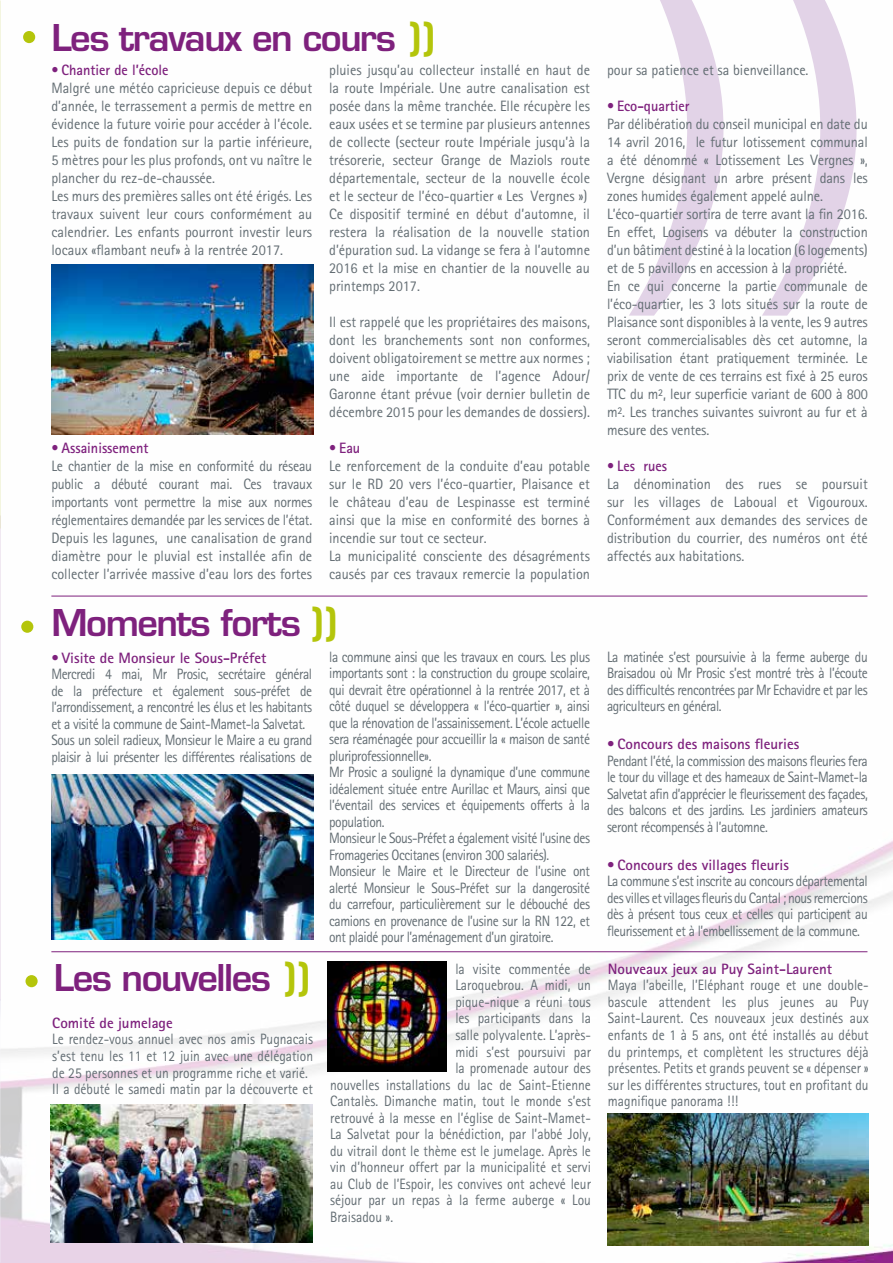
<style>
.page{position:relative;width:893px;height:1263px;background:#fff}
.page>*{position:absolute;margin:0;border:0;box-sizing:border-box;transform-origin:0 0}
.t1{font:399.6px "Microsoft Sans Serif";color:#e2d3e7}
.t2{font:600 36px "Eurostile";letter-spacing:-.04em;color:#7e217d}
.t3{font:15px/18px "Rotis Sans Serif";color:#636d73;scale:.95 1}
.t4{font:15px/16.5px "Rotis Sans Serif";color:#636d73;text-align:justify;scale:.9 1}
.t5{font:15px/16.5px "Rotis Sans Serif";letter-spacing:-.03em;color:#636d73;scale:.9 1}
.t6{font:15px/18px "Rotis Sans Serif";color:#636d73;text-align:justify;scale:.93 1}
.t7{font:700 15px "Rotis Sans Serif Std";color:#7e217d}
.t8{font:700 15px "Rotis Sans Serif Std";color:#7e217d;scale:.95 1}
.s1{font-size:39px;color:#b4c50b}
.s2{font-family:"Rotis Sans Serif";font-weight:400}
</style>
<div class="page">
<div style="left:23px;top:31px;width:12px;height:12px;background:#b4c50b;border-radius:50%"></div>
<svg style="left:0;top:792px;width:893px;height:471px"></svg>
<hr style="left:51px;top:596px;width:816px;height:1px;background:#7e217d">
<hr style="left:51px;top:951px;width:816px;height:1px;background:#7e217d">
<div style="left:21px;top:621px;width:12px;height:12px;background:#b4c50b;border-radius:50%"></div>
<div style="left:26px;top:975px;width:12px;height:12px;background:#b4c50b;border-radius:50%"></div>
<img style="left:51px;top:264px;width:262px;height:170px">
<img style="left:51px;top:774px;width:262px;height:166px">
<img style="left:607px;top:1114px;width:262px;height:131px">
<img style="left:51px;top:1104px;width:262px;height:138px">
<img style="left:328px;top:962px;width:119px;height:109px">
<h2 class="t2" style="left:51px;top:15px;width:385px">Les travaux en cours <span class="s1">))</span></h2>
<p class="t8" style="left:51px;top:60px;width:125px"><span class="s2">•</span> Chantier de l’école</p>
<p class="t3" style="left:51px;top:79px;width:276px">Malgré une météo capricieuse depuis ce début d’année, le terrassement a permis de mettre en évidence la future voirie pour accéder à l’école.<br>Les puits de fondation sur la partie inférieure, 5 mètres pour les plus profonds, ont vu naître le plancher du rez-de-chaussée.<br>Les murs des premières salles ont été érigés. Les travaux suivent leur cours conformément au calendrier. Les enfants pourront investir leurs locaux «flambant neuf» à la rentrée 2017.</p>
<p class="t8" style="left:51px;top:438px;width:104px"><span class="s2">•</span> Assainissement</p>
<p class="t6" style="left:51px;top:457px;width:282px">Le chantier de la mise en conformité du réseau public a débuté courant mai. Ces travaux importants vont permettre la mise aux normes réglementaires demandée par les services de l’état.<br>Depuis les lagunes, une canalisation de grand diamètre pour le pluvial est installée afin de collecter l’arrivée massive d’eau lors des fortes</p>
<p class="t3" style="left:329px;top:61px;width:276px">pluies jusqu’au collecteur installé en haut de la route Impériale. Une autre canalisation est posée dans la même tranchée. Elle récupère les eaux usées et se termine par plusieurs antennes de collecte (secteur route Impériale jusqu’à la trésorerie, secteur Grange de Maziols route départementale, secteur de la nouvelle école et le secteur de l’éco-quartier « Les Vergnes »)<br>Ce dispositif terminé en début d’automne, il restera la réalisation de la nouvelle station d’épuration sud. La vidange se fera à l’automne 2016 et la mise en chantier de la nouvelle au printemps 2017.</p>
<p class="t3" style="left:329px;top:313px;width:276px;text-align:justify">Il est rappelé que les propriétaires des maisons, dont les branchements sont non conformes, doivent obligatoirement se mettre aux normes ; une aide importante de l’agence Adour/ Garonne étant prévue (voir dernier bulletin de décembre 2015 pour les demandes de dossiers).</p>
<p class="t8" style="left:329px;top:438px;width:34px"><span class="s2">•</span> Eau</p>
<p class="t3" style="left:329px;top:457px;width:276px">Le renforcement de la conduite d’eau potable sur le RD 20 vers l’éco-quartier, Plaisance et le château d’eau de Lespinasse est terminé ainsi que la mise en conformité des bornes à incendie sur tout ce secteur.<br>La municipalité consciente des désagréments causés par ces travaux remercie la population</p>
<h2 class="t2" style="left:51px;top:600px;width:288px">Moments forts <span class="s1">))</span></h2>
<h1 class="t1" style="left:614px;top:-169px;width:268px">))</h1>
<p class="t3" style="left:607px;top:61px;width:214px">pour sa patience et sa bienveillance.</p>
<p class="t8" style="left:607px;top:96px;width:88px"><span class="s2">•</span> Eco-quartier</p>
<p class="t3" style="left:607px;top:115px;width:276px">Par délibération du conseil municipal en date du 14 avril 2016, le futur lotissement communal a été dénommé « Lotissement Les Vergnes », Vergne désignant un arbre présent dans les zones humides également appelé aulne.<br>L’éco-quartier sortira de terre avant la fin 2016.<br>En effet, Logisens va débuter la construction d’un bâtiment destiné à la location (6 logements) et de 5 pavillons en accession à la propriété.<br>En ce qui concerne la partie communale de l’éco-quartier, les 3 lots situés sur la route de Plaisance sont disponibles à la vente, les 9 autres seront commercialisables dès cet automne, la viabilisation étant pratiquement terminée. Le prix de vente de ces terrains est fixé à 25 euros TTC du m², leur superficie variant de 600 à 800 m². Les tranches suivantes suivront au fur et à mesure des ventes.</p>
<p class="t8" style="left:607px;top:456px;width:65px"><span class="s2">•</span> Les rues</p>
<p class="t3" style="left:607px;top:475px;width:276px;text-align:justify">La dénomination des rues se poursuit sur les villages de Laboual et Vigouroux.<br>Conformément aux demandes des services de distribution du courrier, des numéros ont été affectés aux habitations.</p>
<p class="t7" style="left:51px;top:648px;width:216px"><span class="s2">•</span> Visite de Monsieur le Sous-Préfet</p>
<p class="t5" style="left:51px;top:666px;width:291px">Mercredi 4 mai, Mr Prosic, secrétaire général de la préfecture et également sous-préfet de l’arrondissement, a rencontré les élus et les habitants et a visité la commune de Saint-Mamet-la Salvetat.<br>Sous un soleil radieux, Monsieur le Maire a eu grand plaisir à lui présenter les différentes réalisations de</p>
<h2 class="t2" style="left:54px;top:955px;width:258px">Les nouvelles <span class="s1">))</span></h2>
<p class="t7" style="left:52px;top:1013px;width:122px">Comité de jumelage</p>
<p class="t4" style="left:52px;top:1031px;width:291px;text-align:left">Le rendez-vous annuel avec nos amis Pugnacais s’est tenu les 11 et 12 juin avec une délégation de 25 personnes et un programme riche et varié.<br>Il a débuté le samedi matin par la découverte et</p>
<p class="t5" style="left:329px;top:648px;width:291px">la commune ainsi que les travaux en cours. Les plus importants sont : la construction du groupe scolaire, qui devrait être opérationnel à la rentrée 2017, et à côté duquel se développera « l’éco-quartier », ainsi que la rénovation de l’assainissement. L’école actuelle sera réaménagée pour accueillir la « maison de santé pluriprofessionnelle».<br>Mr Prosic a souligné la dynamique d’une commune idéalement située entre Aurillac et Maurs, ainsi que l’éventail des services et équipements offerts à la population.<br>Monsieur le Sous-Préfet a également visité l’usine des Fromageries Occitanes (environ 300 salariés).<br>Monsieur le Maire et le Directeur de l’usine ont alerté Monsieur le Sous-Préfet sur la dangerosité du carrefour, particulièrement sur le débouché des camions en provenance de l’usine sur la RN 122, et ont plaidé pour l’aménagement d’un giratoire.</p>
<p class="t4" style="left:607px;top:648px;width:291px">La matinée s’est poursuivie à la ferme auberge du Braisadou où Mr Prosic s’est montré très à l’écoute des difficultés rencontrées par Mr Echavidre et par les agriculteurs en général.</p>
<p class="t7" style="left:607px;top:735px;width:194px"><span class="s2">•</span> Concours des maisons fleuries</p>
<p class="t4" style="left:607px;top:752px;width:291px">Pendant l’été, la commission des maisons fleuries fera le tour du village et des hameaux de Saint-Mamet-la Salvetat afin d’apprécier le fleurissement des façades, des balcons et des jardins. Les jardiniers amateurs seront récompensés à l’automne.</p>
<p class="t7" style="left:607px;top:855px;width:183px"><span class="s2">•</span> Concours des villages fleuris</p>
<p class="t4" style="left:607px;top:873px;width:291px">La commune s’est inscrite au concours départemental des villes et villages fleuris du Cantal ; nous remercions dès à présent tous ceux et celles qui participent au fleurissement et à l’embellissement de la commune.</p>
<p class="t4" style="left:455px;top:960px;width:152px">la visite commentée de</p>
<p class="t4" style="left:455px;top:977px;width:152px">Laroquebrou. A midi, un</p>
<p class="t4" style="left:455px;top:993px;width:152px">pique-nique a réuni tous</p>
<p class="t4" style="left:455px;top:1010px;width:152px">les participants dans la</p>
<p class="t4" style="left:455px;top:1026px;width:152px">salle polyvalente. L’après-</p>
<p class="t4" style="left:455px;top:1043px;width:152px">midi s’est poursuivi par</p>
<p class="t4" style="left:455px;top:1059px;width:152px">la promenade autour des</p>
<p class="t4" style="left:330px;top:1076px;width:291px">nouvelles installations du lac de Saint-Etienne</p>
<p class="t4" style="left:330px;top:1092px;width:291px">Cantalès. Dimanche matin, tout le monde s’est</p>
<p class="t4" style="left:330px;top:1109px;width:291px">retrouvé à la messe en l’église de Saint-Mamet-</p>
<p class="t4" style="left:330px;top:1125px;width:291px">La Salvetat pour la bénédiction, par l’abbé Joly,</p>
<p class="t4" style="left:330px;top:1142px;width:291px">du vitrail dont le thème est le jumelage. Après le</p>
<p class="t4" style="left:330px;top:1158px;width:291px">vin d’honneur offert par la municipalité et servi</p>
<p class="t4" style="left:330px;top:1175px;width:291px">au Club de l’Espoir, les convives ont achevé leur</p>
<p class="t4" style="left:330px;top:1191px;width:291px">séjour par un repas à la ferme auberge « Lou</p>
<p class="t4" style="left:330px;top:1208px;width:71px">Braisadou ».</p>
<p class="t7" style="left:608px;top:959px;width:226px">Nouveaux jeux au Puy Saint-Laurent</p>
<p class="t4" style="left:608px;top:977px;width:291px">Maya l’abeille, l’Eléphant rouge et une double&shy;bascule attendent les plus jeunes au Puy Saint-Laurent. Ces nouveaux jeux destinés aux enfants de 1 à 5 ans, ont été installés au début du printemps, et complètent les structures déjà présentes. Petits et grands peuvent se « dépenser » sur les différentes structures, tout en profitant du magnifique panorama !!!</p>
</div>
